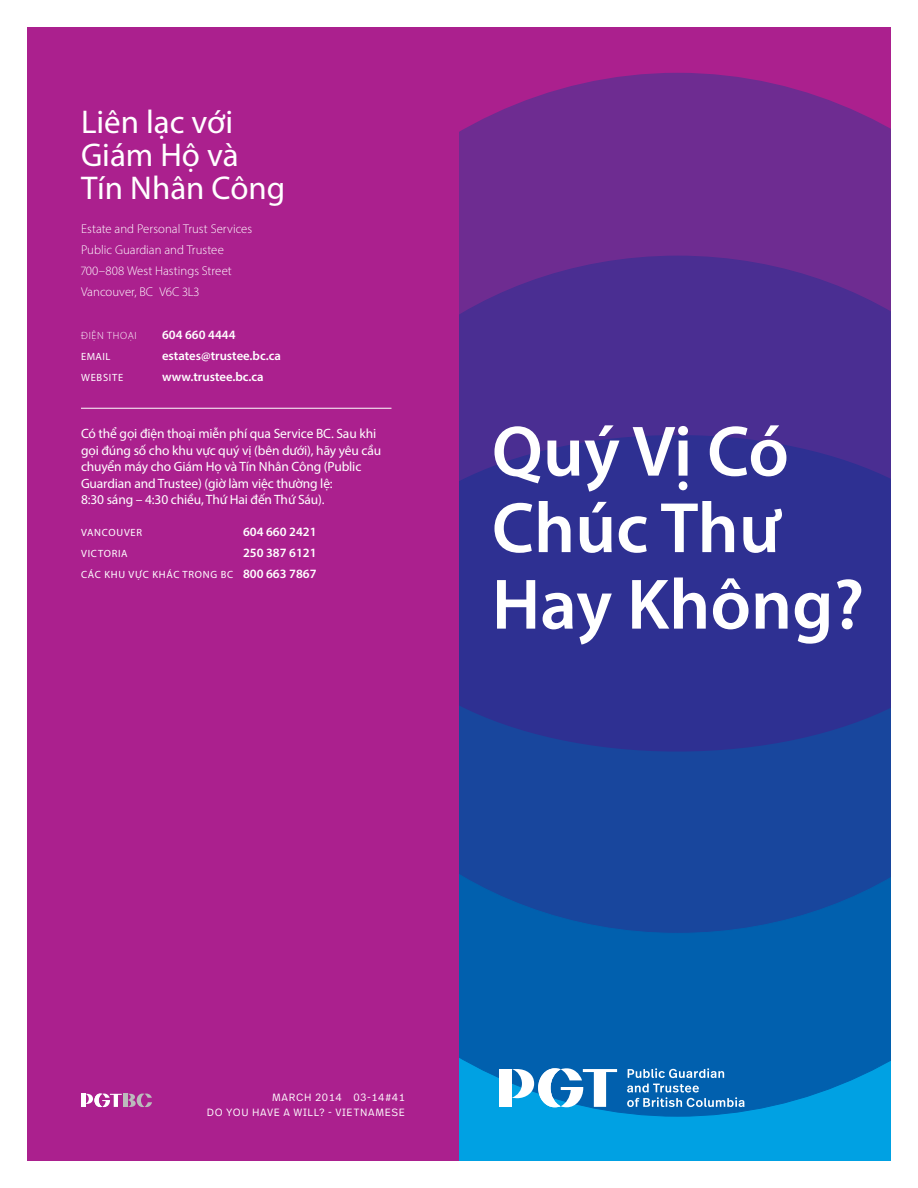
<style>
.page{position:relative;width:918px;height:1188px;background:#fff}
.page>*{position:absolute;margin:0;border:0;box-sizing:border-box;transform-origin:0 0}
.H1___Medium{font:600 72px/76.5px "Myriad Pro";color:#fff}
.t1{font:33px/33px "Myriad Pro";color:#fff}
.t2{font:13.5px/16.5px "Myriad Pro";letter-spacing:-.01em;color:#fff}
.t3{font:300 12.75px/21px "Myriad Pro";letter-spacing:.005em;color:#fff}
.t4{font:600 12.75px "Myriad Pro";color:#fff}
.t5{font:10.5px "Myriad Pro";letter-spacing:.07em;color:#fff}
.t6{font:300 10.5px "Real Text Pro";letter-spacing:.06em;color:#fff}
.t7{font:300 10.5px "Myriad Pro";letter-spacing:.07em;color:#fff}
.s1{font-weight:600;font-size:12.75px}
</style>
<div class="page">
<div style="left:27px;top:27px;width:568px;height:1134px;background:#ab208e"></div>
<div style="left:459px;top:242px;width:432px;height:919px;background:#00a1e3"></div>
<svg style="left:459px;top:933px;width:432px;height:183px;background:#0166b3"></svg>
<svg style="left:459px;top:752px;width:432px;height:181px;background:#15489e"></svg>
<div style="left:459px;top:27px;width:432px;height:583px;background:#ab208e"></div>
<svg style="left:459px;top:73px;width:432px;height:183px;background:#742a90"></svg>
<svg style="left:459px;top:256px;width:432px;height:179px;background:#4d2d91"></svg>
<svg style="left:459px;top:435px;width:432px;height:317px;background:#2e3092"></svg>
<svg style="left:628px;top:1068px;width:96px;height:10px"></svg>
<svg style="left:627px;top:1084px;width:118px;height:23px;background:#3b84c0"></svg>
<div style="left:500px;top:1069px;width:12px;height:38px;background:#fff"></div>
<svg style="left:512px;top:1068px;width:105px;height:39px;background:#6eacd7"></svg>
<hr style="left:81px;top:408px;width:311px;height:1px;background:#fff">
<hr style="left:81px;top:1094px;width:4px;height:13px;background:#fff">
<svg style="left:85px;top:1094px;width:67px;height:13px"></svg>
<h2 class="t1" style="left:81px;top:105px;width:206px">Liên lạc với<br>Giám Hộ và<br>Tín Nhân Công</h2>
<p class="t3" style="left:81px;top:218px;width:173px">Estate and Personal Trust Services<br>Public Guardian and Trustee<br>700–808 West Hastings Street<br>Vancouver, BC V6C 3L3</p>
<p class="t7" style="left:81px;top:329px;width:57px">ĐIỆN THOẠI</p>
<p class="t4" style="left:162px;top:327px;width:75px">604 660 4444</p>
<p class="t5" style="left:81px;top:350px;width:31px">EMAIL</p>
<p class="t4" style="left:162px;top:348px;width:120px">estates@trustee.bc.ca</p>
<p class="t5" style="left:81px;top:371px;width:44px">WEBSITE</p>
<p class="t4" style="left:162px;top:369px;width:103px">www.trustee.bc.ca</p>
<p class="t2" style="left:81px;top:425px;width:302px">Có thể gọi điện thoại miễn phí qua Service BC. Sau khi gọi đúng số cho khu vực quý vị (bên dưới), hãy yêu cầu chuyển máy cho Giám Họ và Tín Nhân Công (Public Guardian and Trustee) (giờ làm việc thường lệ:<br>8:30 sáng – 4:30 chiều, Thứ Hai đến Thứ Sáu).</p>
<p class="t5" style="left:81px;top:526px;width:63px">VANCOUVER</p>
<p class="t4" style="left:243px;top:524px;width:75px">604 660 2421</p>
<p class="t5" style="left:81px;top:547px;width:48px">VICTORIA</p>
<p class="t4" style="left:243px;top:545px;width:75px">250 387 6121</p>
<p class="t5" style="left:81px;top:568px;width:237px">CÁC KHU VỰC KHÁC TRONG BC <span class="s1">800 663 7867</span></p>
<p class="H1___Medium" style="left:492px;top:411px;width:374px">Quý Vị Có<br>Chúc Thư<br>Hay Không?</p>
<p class="t6" style="left:272px;top:1090px;width:134px">MARCH 2014 03-14#41</p>
<p class="t6" style="left:207px;top:1105px;width:200px">DO YOU HAVE A WILL? - VIETNAMESE</p>
</div>
